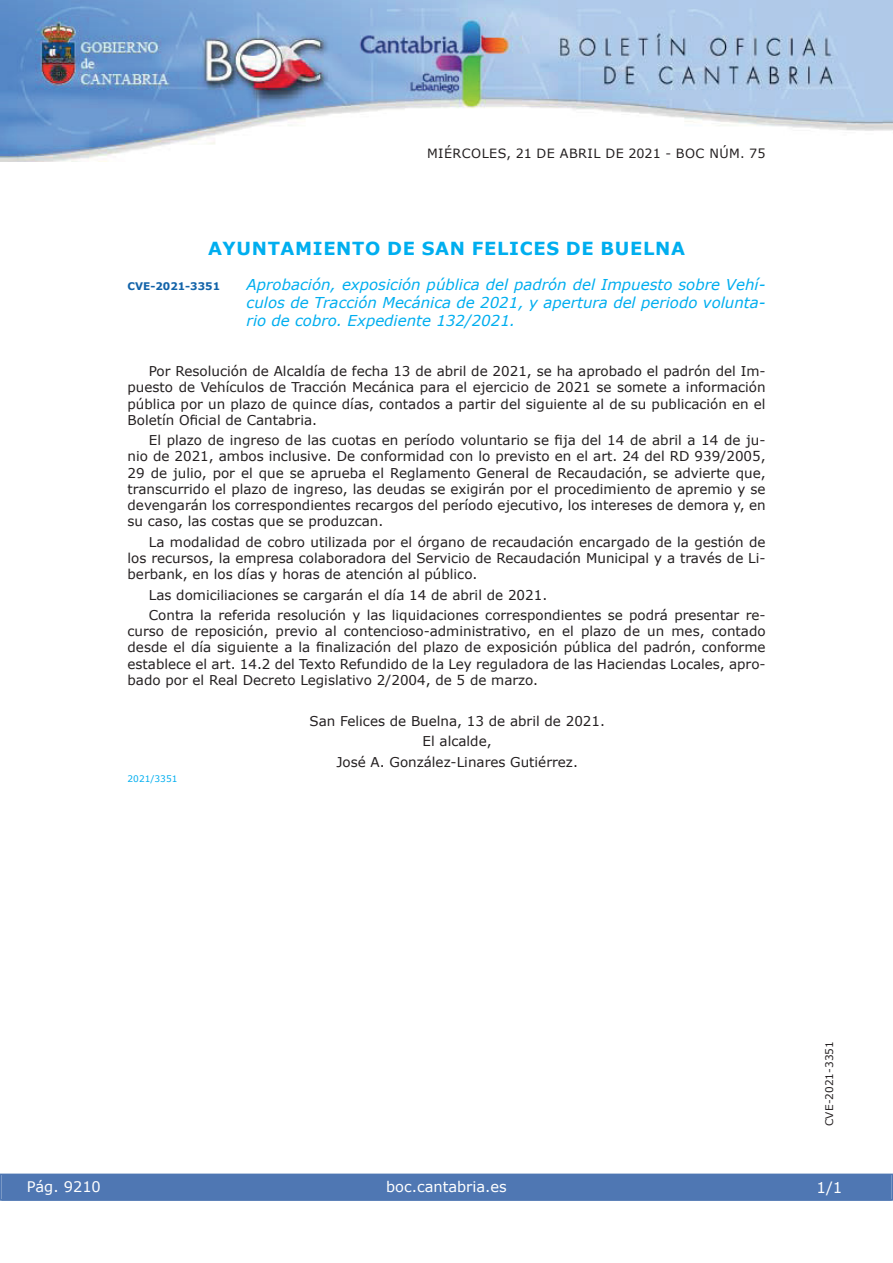
<style>
.page{position:relative;width:893px;height:1263px;background:#fff}
.page>*{position:absolute;margin:0;border:0;box-sizing:border-box;transform-origin:0 0}
.t1{font:700 18px "Verdana";letter-spacing:.035em;color:#00aeef}
.t2{font:italic 15px/18px "Verdana";color:#00aeef;text-align:justify}
.t3{font:15px "Verdana";color:#fff}
.t4{font:14.55px "Verdana";color:#fff}
.t5{font:13.5px/16.2px "Verdana";color:#231f20;text-align:justify}
.t6{font:12.75px "Verdana";letter-spacing:.035em;color:#231f20}
.t7{font:10.5px "Verdana";color:#231f20}
.t8{font:700 10.5px "Verdana";color:#1263a9}
.t9{font:9px "Verdana";color:#00aeef}
</style>
<div class="page">
<img style="left:0;top:0;width:893px;height:161px">
<div style="left:1px;top:1174px;width:890px;height:27px;background:#4f77b3"></div>
<div style="left:0;top:1174px;width:893px;height:27px;border:1px solid #4f77b3"></div>
<p class="t6" style="left:427px;top:145px;width:340px">MIÉRCOLES, 21 DE ABRIL DE 2021 - BOC NÚM. 75</p>
<h1 class="t1" style="left:208px;top:237px;width:478px">AYUNTAMIENTO DE SAN FELICES DE BUELNA</h1>
<p class="t8" style="left:128px;top:279px;width:94px">CVE-2021-3351</p>
<p class="t2" style="left:247px;top:275px;width:520px">Aprobación, exposición pública del padrón del Impuesto sobre Vehí&shy;culos de Tracción Mecánica de 2021, y apertura del periodo volunta&shy;rio de cobro. Expediente 132/2021.</p>
<p class="t5" style="left:128px;top:363px;width:639px;text-indent:21px">Por Resolución de Alcaldía de fecha 13 de abril de 2021, se ha aprobado el padrón del Im&shy;puesto de Vehículos de Tracción Mecánica para el ejercicio de 2021 se somete a información pública por un plazo de quince días, contados a partir del siguiente al de su publicación en el Boletín Oficial de Cantabria.</p>
<p class="t5" style="left:128px;top:432px;width:640px;text-indent:21px">El plazo de ingreso de las cuotas en período voluntario se fija del 14 de abril a 14 de ju&shy;nio de 2021, ambos inclusive. De conformidad con lo previsto en el art. 24 del RD 939/2005, 29 de julio, por el que se aprueba el Reglamento General de Recaudación, se advierte que, transcurrido el plazo de ingreso, las deudas se exigirán por el procedimiento de apremio y se devengarán los correspondientes recargos del período ejecutivo, los intereses de demora y, en su caso, las costas que se produzcan.</p>
<p class="t5" style="left:128px;top:533px;width:639px;text-indent:21px">La modalidad de cobro utilizada por el órgano de recaudación encargado de la gestión de los recursos, la empresa colaboradora del Servicio de Recaudación Municipal y a través de Li&shy;berbank, en los días y horas de atención al público.</p>
<p class="t5" style="left:149px;top:584px;width:618px;line-height:20.4px">Las domiciliaciones se cargarán el día 14 de abril de 2021.<br>Contra la referida resolución y las liquidaciones correspondientes se podrá presentar re-</p>
<p class="t5" style="left:128px;top:623px;width:639px">curso de reposición, previo al contencioso-administrativo, en el plazo de un mes, contado desde el día siguiente a la finalización del plazo de exposición pública del padrón, conforme establece el art. 14.2 del Texto Refundido de la Ley reguladora de las Haciendas Locales, apro&shy;bado por el Real Decreto Legislativo 2/2004, de 5 de marzo.</p>
<p class="t5" style="left:309px;top:710px;width:297px;line-height:20.4px;text-align:center">San Felices de Buelna, 13 de abril de 2021.<br>El alcalde,<br>José A. González-Linares Gutiérrez.</p>
<p class="t9" style="left:128px;top:773px;width:51px">2021/3351</p>
<p class="t4" style="left:27px;top:1177px;width:76px">Pág. 9210</p>
<p class="t4" style="left:386px;top:1178px;width:122px">boc.cantabria.es</p>
<p class="t7" style="left:823px;top:1126px;width:87px;rotate:-90deg">CVE-2021-3351</p>
<p class="t3" style="left:816px;top:1178px;width:27px">1/1</p>
</div>
